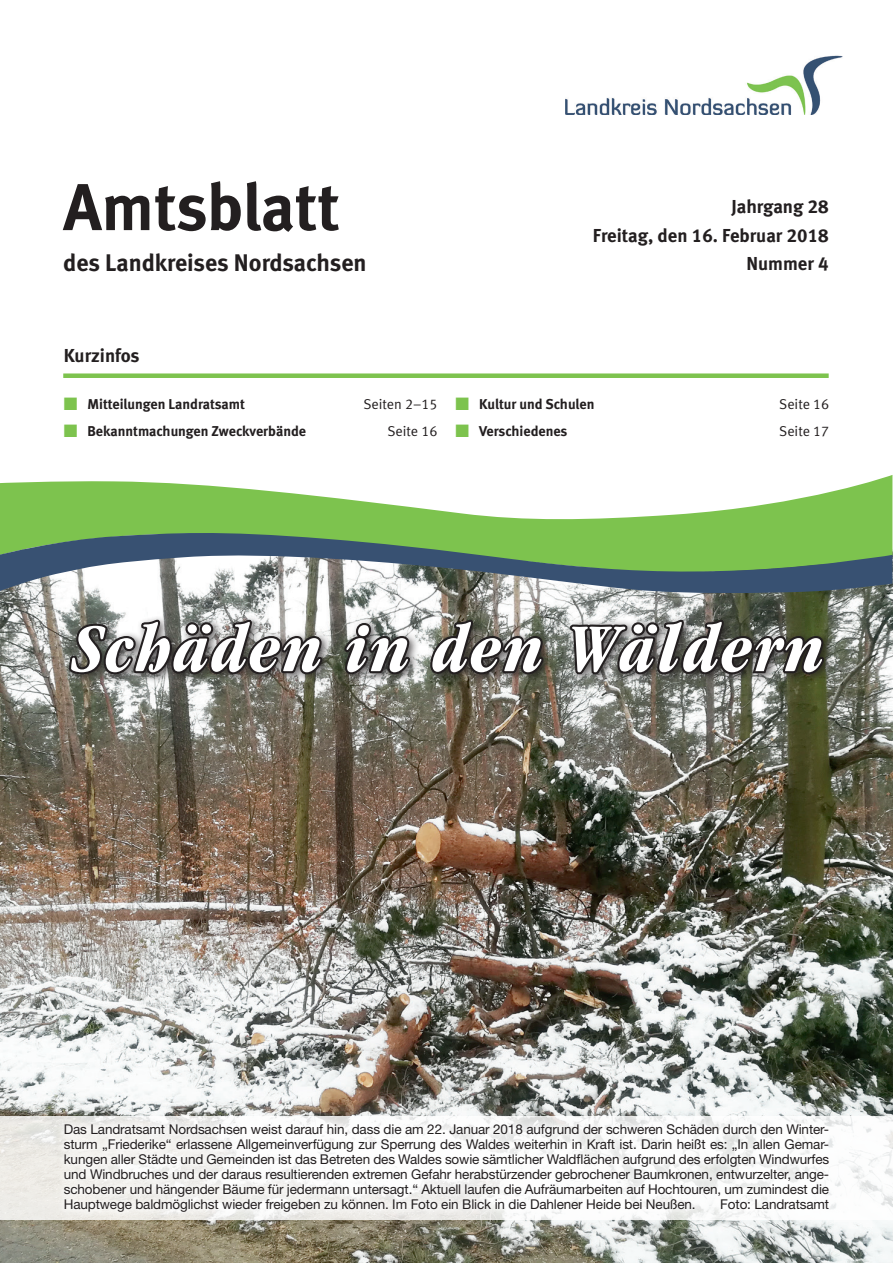
<style>
.page{position:relative;width:893px;height:1263px;background:#fff}
.page>*{position:absolute;margin:0;border:0;box-sizing:border-box;transform-origin:0 0}
.t1{font:italic 700 condensed 70.65px "Garamond";letter-spacing:.03em;color:#fff}
.t2{font:66px "Meta Bold LF";color:#231f20}
.t3{font:24px "Meta Bold LF";color:#231f20}
.t4{font:18.75px/28.5px "Meta Bold LF";color:#231f20;text-align:right}
.t5{font:14.25px "Meta Bold LF";color:#231f20}
.t6{font:14.25px "Meta Normal LF";color:#231f20}
.t7{font:13.5px/15px "Helvetica Neue";letter-spacing:-.01em;color:#231f20;text-align:justify}
.s1{color:#7dc34e}
</style>
<div class="page">
<img style="left:0;top:550px;width:893px;height:713px">
<img style="left:565px;top:55px;width:280px;height:59px">
<svg style="left:0;top:475px;width:892px;height:55px;fill:#7dc34e"></svg>
<svg style="left:0;top:530px;width:892px;height:64px;background:#7b9c7e"></svg>
<div style="left:63px;top:373px;width:766px;height:5px;background:#7dc34e"></div>
<div style="left:64px;top:615px;width:771px;height:70px;background:#231f20;opacity:.75"></div>
<svg style="left:67px;top:618px;width:257px;height:59px;background:#615f5e"></svg>
<svg style="left:342px;top:621px;width:70px;height:55px;background:#605f5e"></svg>
<svg style="left:428px;top:618px;width:118px;height:59px;background:#55524d"></svg>
<svg style="left:568px;top:618px;width:258px;height:59px;background:#4e4d49"></svg>
<svg style="left:0;top:1116px;width:893px;height:104px"></svg>
<div style="left:56px;top:1116px;width:781px;height:104px;background:#fff;opacity:.75"></div>
<h2 class="t2" style="left:63px;top:168px;width:278px">Amtsblatt</h2>
<h3 class="t3" style="left:63px;top:248px;width:305px">des Landkreises Nordsachsen</h3>
<h3 class="t4" style="left:593px;top:192px;width:237px">Jahrgang 28<br>Freitag, den 16. Februar 2018<br>Nummer 4</h3>
<h3 class="t4" style="left:64px;top:341px;width:77px">Kurzinfos</h3>
<p class="t5" style="left:64px;top:395px;width:183px"><span class="s1">■</span> Mitteilungen Landratsamt</p>
<p class="t6" style="left:363px;top:396px;width:76px">Seiten 2–15</p>
<p class="t5" style="left:64px;top:422px;width:244px"><span class="s1">■</span> Bekanntmachungen Zweckverbände</p>
<p class="t6" style="left:387px;top:423px;width:51px">Seite 16</p>
<p class="t5" style="left:455px;top:395px;width:140px"><span class="s1">■</span> Kultur und Schulen</p>
<p class="t6" style="left:779px;top:396px;width:51px">Seite 16</p>
<p class="t5" style="left:455px;top:422px;width:113px"><span class="s1">■</span> Verschiedenes</p>
<p class="t6" style="left:779px;top:423px;width:51px">Seite 17</p>
<h1 class="t1" style="left:72px;top:608px;width:754px">Schäden in den Wäldern</h1>
<p class="t7" style="left:64px;top:1122px;width:767px">Das Landratsamt Nordsachsen weist darauf hin, dass die am 22. Januar 2018 aufgrund der schweren Schäden durch den Winter&shy;sturm „Friederike“ erlassene Allgemeinverfügung zur Sperrung des Waldes weiterhin in Kraft ist. Darin heißt es: „In allen Gemar&shy;kungen aller Städte und Gemeinden ist das Betreten des Waldes sowie sämtlicher Waldflächen aufgrund des erfolgten Windwurfes und Windbruches und der daraus resultierenden extremen Gefahr herabstürzender gebrochener Baumkronen, entwurzelter, ange&shy;schobener und hängender Bäume für jedermann untersagt.“ Aktuell laufen die Aufräumarbeiten auf Hochtouren, um zumindest die Hauptwege baldmöglichst wieder freigeben zu können. Im Foto ein Blick in die Dahlener Heide bei Neußen.</p>
<p class="t7" style="left:720px;top:1197px;width:110px">Foto: Landratsamt</p>
</div>
